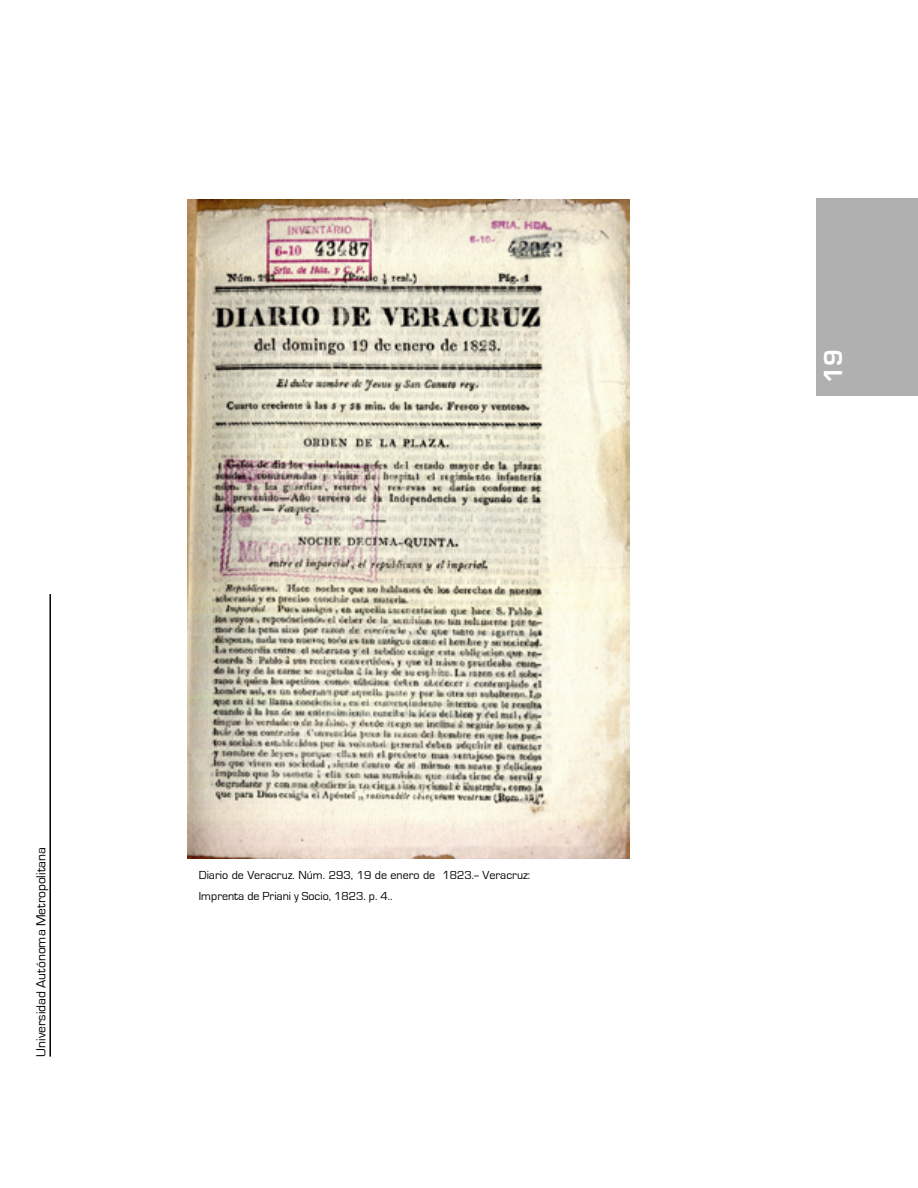
<style>
.page{position:relative;width:918px;height:1188px;background:#fff}
.page>*{position:absolute;margin:0;border:0;box-sizing:border-box;transform-origin:0 0}
.t1{font:700 27px "Eurostile";color:#fff}
.t2{font:13.5px "Eurostile";color:#000}
.t3{font:12px/21px "Eurostile";color:#000}
</style>
<div class="page">
<div style="left:817px;top:199px;width:101px;height:197px;background:#b0b0b0"></div>
<img style="left:187px;top:199px;width:442px;height:659px">
<hr style="left:49px;top:594px;width:2px;height:463px;background:#000">
<p class="t2" style="left:34px;top:1057px;width:211px;rotate:-90deg">Universidad Autónoma Metropolitana</p>
<p class="t3" style="left:199px;top:865px;width:333px">Diario de Veracruz. Núm. 293, 19 de enero de 1823.-- Veracruz:<br>Imprenta de Priani y Socio, 1823. p. 4..</p>
<h1 class="t1" style="left:818px;top:383px;width:35px;rotate:-90deg">19</h1>
</div>
